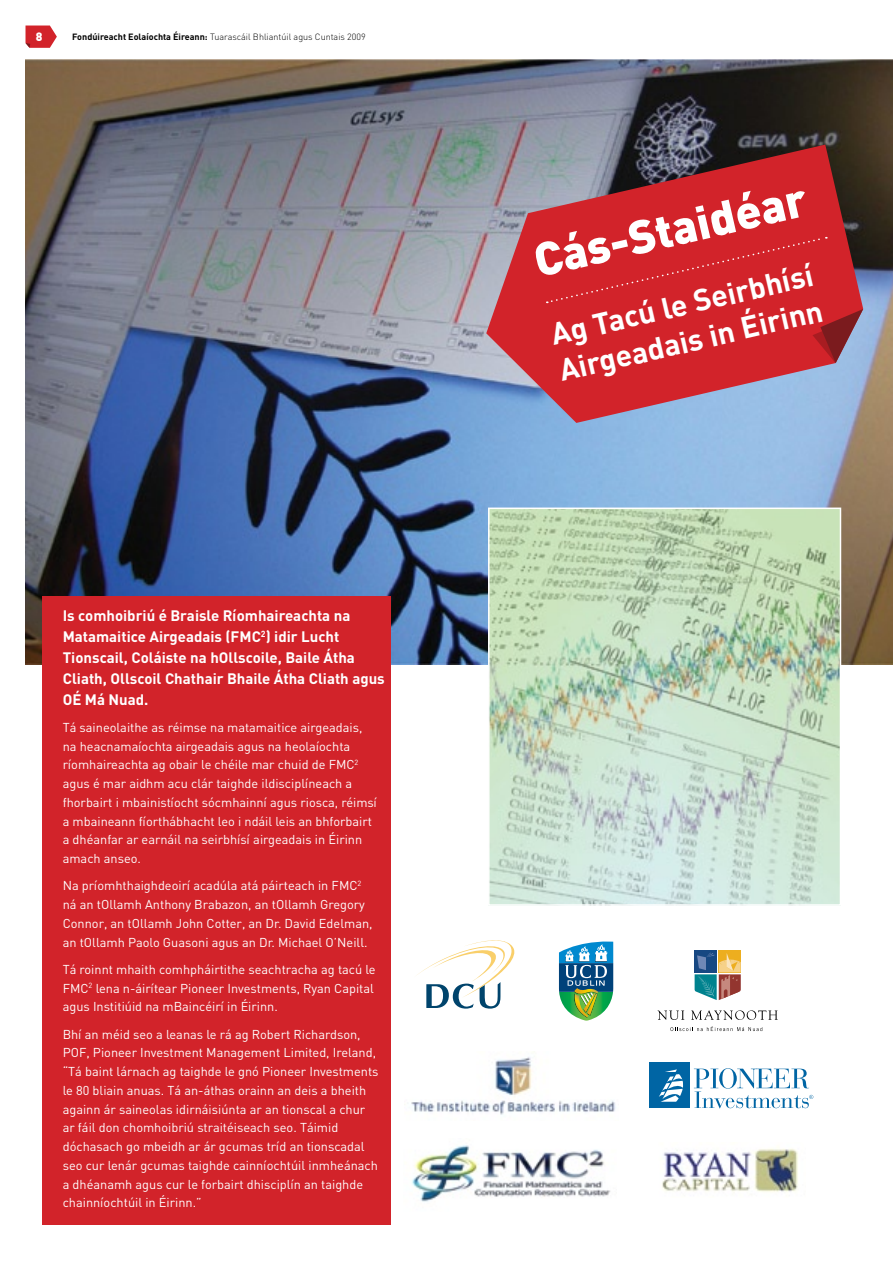
<style>
.page{position:relative;width:893px;height:1263px;background:#fff}
.page>*{position:absolute;margin:0;border:0;box-sizing:border-box;transform-origin:0 0}
.t1{font:900 46.5px "DIN";color:#fff}
.t2{font:700 30.3px/36.9px "DIN";color:#fff}
.t3{font:700 15px/21px "DIN";color:#fff}
.t4{font:12.75px/18.8px "DIN";color:#fff}
.t5{font:900 12px "DIN";color:#fff}
.t6{font:300 9px "DIN";color:#000}
.s1{font-weight:700}
</style>
<div class="page">
<svg style="left:26px;top:26px;width:31px;height:22px"></svg>
<img style="left:26px;top:60px;width:867px;height:605px">
<div style="left:43px;top:596px;width:348px;height:629px;background:#d2232a"></div>
<svg style="left:486px;top:145px;width:377px;height:278px;background:#b14c58"></svg>
<svg style="left:812px;top:309px;width:51px;height:54px;background:#a44855"></svg>
<div style="left:547px;top:236px;width:280px;height:67px;background:#d2232a"></div>
<svg style="left:417px;top:940px;width:97px;height:68px"></svg>
<div style="left:649px;top:1062px;width:41px;height:46px;background:#0065a4"></div>
<svg style="left:659px;top:1069px;width:24px;height:33px"></svg>
<svg style="left:694px;top:1068px;width:119px;height:40px"></svg>
<img style="left:411px;top:1145px;width:200px;height:57px">
<svg style="left:657px;top:1010px;width:27px;height:10px"></svg>
<svg style="left:691px;top:1010px;width:87px;height:10px"></svg>
<svg style="left:670px;top:1026px;width:92px;height:5px"></svg>
<div style="left:695px;top:950px;width:22px;height:22px;background:#174882"></div>
<div style="left:719px;top:950px;width:22px;height:22px;background:#edae1f"></div>
<svg style="left:695px;top:952px;width:46px;height:48px"></svg>
<img style="left:411px;top:1057px;width:205px;height:58px">
<svg style="left:559px;top:941px;width:54px;height:80px"></svg>
<img style="left:491px;top:510px;width:347px;height:393px">
<div style="left:488px;top:507px;width:353px;height:399px;border:2px solid #fff"></div>
<img style="left:662px;top:1147px;width:136px;height:45px">
<p class="t5" style="left:36px;top:28px;width:8px">8</p>
<p class="t6" style="left:72px;top:31px;width:295px"><span class="s1">Fondúireacht Eolaíochta Éireann:</span> Tuarascáil Bhliantúil agus Cuntais 2009</p>
<p class="t3" style="left:63px;top:604px;width:324px">Is comhoibriú é Braisle Ríomhaireachta na Matamaitice Airgeadais (FMC<sup>2</sup>) idir Lucht Tionscail, Coláiste na hOllscoile, Baile Átha Cliath, Ollscoil Chathair Bhaile Átha Cliath agus OÉ Má Nuad.</p>
<p class="t4" style="left:63px;top:718px;width:316px">Tá saineolaithe as réimse na matamaitice airgeadais, na heacnamaíochta airgeadais agus na heolaíochta ríomhaireachta ag obair le chéile mar chuid de FMC<sup>2 </sup>agus é mar aidhm acu clár taighde ildisciplíneach a fhorbairt i mbainistíocht sócmhainní agus riosca, réimsí a mbaineann fíorthábhacht leo i ndáil leis an bhforbairt a dhéanfar ar earnáil na seirbhísí airgeadais in Éirinn amach anseo.</p>
<p class="t4" style="left:63px;top:876px;width:311px">Na príomhthaighdeoirí acadúla atá páirteach in FMC<sup>2 </sup>ná an tOllamh Anthony Brabazon, an tOllamh Gregory Connor, an tOllamh John Cotter, an Dr. David Edelman, an tOllamh Paolo Guasoni agus an Dr. Michael O’Neill.</p>
<p class="t4" style="left:63px;top:960px;width:314px">Tá roinnt mhaith comhpháirtithe seachtracha ag tacú le<br>FMC<sup>2</sup> lena n-áirítear Pioneer Investments, Ryan Capital agus Institiúid na mBaincéirí in Éirinn.</p>
<p class="t4" style="left:63px;top:1024px;width:317px">Bhí an méid seo a leanas le rá ag Robert Richardson, POF, Pioneer Investment Management Limited, Ireland, “Tá baint lárnach ag taighde le gnó Pioneer Investments le 80 bliain anuas. Tá an-áthas orainn an deis a bheith againn ár saineolas idirnáisiúnta ar an tionscal a chur ar fáil don chomhoibriú straitéiseach seo. Táimid dóchasach go mbeidh ar ár gcumas tríd an tionscadal seo cur lenár gcumas taighde cainníochtúil inmheánach a dhéanamh agus cur le forbairt dhisciplín an taighde chainníochtúil in Éirinn.”</p>
<h1 class="t1" style="left:528px;top:231px;width:280px;rotate:-13deg">Cás-Staidéar</h1>
<h2 class="t2" style="left:547px;top:315px;width:271px;rotate:-13deg">Ag Tacú le Seirbhísí<br>Airgeadais in Éirinn</h2>
</div>
